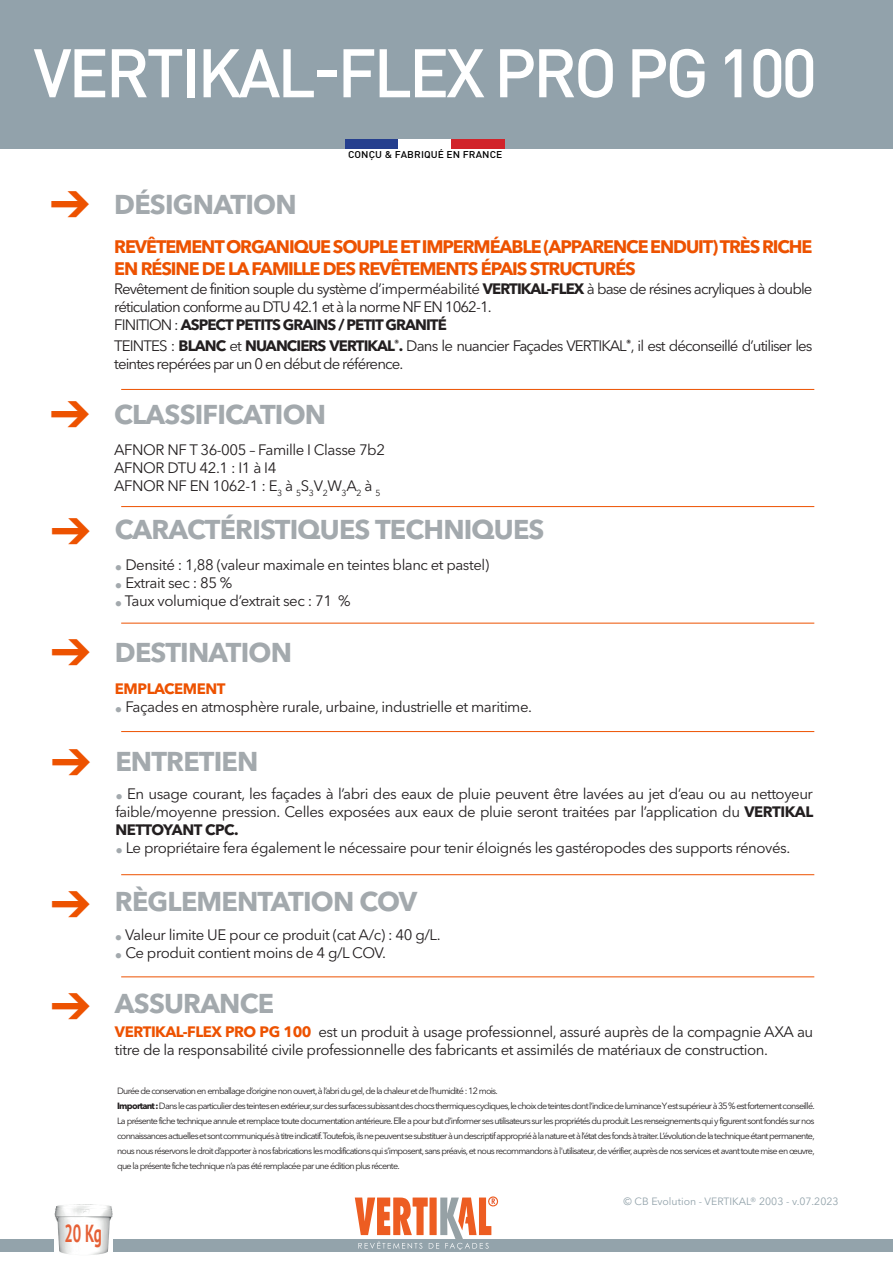
<style>
.page{position:relative;width:893px;height:1263px;background:#fff}
.page>*{position:absolute;margin:0;border:0;box-sizing:border-box;transform-origin:0 0}
.t1{font:500 67.5px "DIN Pro";letter-spacing:-.05em;color:#fff}
.t2{font:700 27px "Avenir Next LT Pro";letter-spacing:-.03em;color:#a3a9ad}
.t3{font:700 24.6px "PT Sans";color:#e56036;scale:.61 1}
.t4{font:700 18px/21.6px "Avenir Next LT Pro";letter-spacing:-.06em;color:#ed5200}
.t5{font:15px/18px "Avenir Next LT Pro";letter-spacing:-.03em;color:#231f20}
.t6{font:15px/18px "Avenir Next LT Pro";letter-spacing:-.06em;color:#231f20}
.t7{font:700 15px "Avenir Next LT Pro";letter-spacing:-.06em;color:#231f20}
.t8{font:700 15px "Avenir Next LT Pro";letter-spacing:-.03em;color:#ed5200}
.t9{font:14.85px "Avenir Next LT Pro";letter-spacing:-.03em;color:#231f20}
.t10{font:10.5px "Avenir Next LT Pro";color:#93a3ab}
.t11{font:500 9.75px "DIN Pro";letter-spacing:.01em;color:#000;scale:1.05 1}
.t12{font:9px/15px "Avenir Next LT Pro";letter-spacing:-.08em;color:#231f20;text-align:justify}
.s1{font-weight:700}
.s2{font-weight:400}
.s3{font-weight:700;font-size:15px;color:#a3a9ad}
.s4{font-size:15px}
.s5{font-weight:700;color:#a3a9ad}
.s6{font-weight:700;color:#ed5200}
</style>
<div class="page">
<div style="left:0;top:1240px;width:893px;height:12px;background:#93a3ab"></div>
<svg style="left:355px;top:1196px;width:144px;height:54px"></svg>
<div style="left:0;top:0;width:893px;height:149px;background:#92a2ab"></div>
<div style="left:345px;top:139px;width:54px;height:10px;background:#253f8e"></div>
<div style="left:399px;top:139px;width:53px;height:10px;background:#fff"></div>
<div style="left:452px;top:139px;width:53px;height:10px;background:#d1232a"></div>
<hr style="left:121px;top:389px;width:693px;height:1px;background:#ed5200">
<img style="left:54px;top:1204px;width:58px;height:51px">
<hr style="left:121px;top:506px;width:693px;height:1px;background:#ed5200">
<hr style="left:121px;top:731px;width:693px;height:1px;background:#ed5200">
<hr style="left:121px;top:623px;width:693px;height:1px;background:#ed5200">
<hr style="left:121px;top:874px;width:693px;height:1px;background:#ed5200">
<hr style="left:121px;top:976px;width:693px;height:1px;background:#ed5200">
<p class="t1" style="left:34px;top:27px;width:785px">VERTIKAL-FLEX PRO PG 100</p>
<p class="t2" style="left:114px;top:188px;width:184px">DÉSIGNATION</p>
<p class="t11" style="left:348px;top:148px;width:149px">CONÇU &amp; FABRIQUÉ EN FRANCE</p>
<p class="t4" style="left:114px;top:236px;width:700px">REVÊTEMENT ORGANIQUE SOUPLE ET IMPERMÉABLE (APPARENCE ENDUIT) TRÈS RICHE<br>EN RÉSINE DE LA FAMILLE DES REVÊTEMENTS ÉPAIS STRUCTURÉS</p>
<p class="t6" style="left:114px;top:280px;width:700px">Revêtement de finition souple du système d’imperméabilité <span class="s1">VERTIKAL-FLEX</span> à base de résines acryliques à double réticulation conforme au DTU 42.1 et à la norme NF EN 1062-1.</p>
<p class="t7" style="left:114px;top:316px;width:334px"><span class="s2">FINITION :</span> ASPECT PETITS GRAINS / PETIT GRANITÉ</p>
<p class="t6" style="left:114px;top:336px;width:700px">TEINTES : <span class="s1">BLANC</span> et <span class="s1">NUANCIERS VERTIKAL</span><sup>®</sup><span class="s1">.</span> Dans le nuancier Façades VERTIKAL<sup>®</sup>, il est déconseillé d’utiliser les teintes repérées par un 0 en début de référence.</p>
<p class="t2" style="left:114px;top:398px;width:213px">CLASSIFICATION</p>
<p class="t5" style="left:114px;top:441px;width:272px">AFNOR NF T 36-005 – Famille I Classe 7b2</p>
<p class="t5" style="left:114px;top:459px;width:164px">AFNOR DTU 42.1 : I1 à I4</p>
<p class="t5" style="left:114px;top:477px;width:268px">AFNOR NF EN 1062-1 : E<sub>3</sub> à <sub>5</sub>S<sub>3</sub>V<sub>2</sub>W<sub>3</sub>A<sub>2</sub> à <sub>5</sub></p>
<p class="t2" style="left:115px;top:513px;width:431px">CARACTÉRISTIQUES TECHNIQUES</p>
<p class="t9" style="left:115px;top:556px;width:376px"><span class="s3">•</span> <span class="s4">Densité : 1,88</span> (valeur maximale en teintes blanc et pastel)</p>
<p class="t5" style="left:115px;top:574px;width:119px"><span class="s5">•</span> Extrait sec : 85 %</p>
<p class="t5" style="left:115px;top:592px;width:237px"><span class="s5">•</span> Taux volumique d’extrait sec : 71 %</p>
<p class="t2" style="left:115px;top:636px;width:179px">DESTINATION</p>
<p class="t8" style="left:115px;top:679px;width:112px">EMPLACEMENT</p>
<p class="t5" style="left:115px;top:698px;width:419px"><span class="s5">•</span> Façades en atmosphère rurale, urbaine, industrielle et maritime.</p>
<p class="t2" style="left:115px;top:745px;width:145px">ENTRETIEN</p>
<p class="t5" style="left:115px;top:785px;width:699px;text-align:justify"><span class="s5">•</span> En usage courant, les façades à l’abri des eaux de pluie peuvent être lavées au jet d’eau ou au nettoyeur faible/moyenne pression. Celles exposées aux eaux de pluie seront traitées par l’application du <span class="s1">VERTIKAL NETTOYANT CPC.</span></p>
<p class="t5" style="left:115px;top:839px;width:677px"><span class="s5">•</span> Le propriétaire fera également le nécessaire pour tenir éloignés les gastéropodes des supports rénovés.</p>
<p class="t2" style="left:115px;top:885px;width:304px">RÈGLEMENTATION COV</p>
<p class="t5" style="left:115px;top:925px;width:327px"><span class="s5">•</span> Valeur limite UE pour ce produit (cat A/c) : 40 g/L.</p>
<p class="t5" style="left:115px;top:943px;width:273px"><span class="s5">•</span> Ce produit contient moins de 4 g/L COV.</p>
<p class="t2" style="left:115px;top:986px;width:161px">ASSURANCE</p>
<p class="t5" style="left:115px;top:1023px;width:700px"><span class="s6">VERTIKAL-FLEX PRO PG 100</span> est un produit à usage professionnel, assuré auprès de la compagnie AXA au titre de la responsabilité civile professionnelle des fabricants et assimilés de matériaux de construction.</p>
<p class="t12" style="left:117px;top:1083px;width:382px">Durée de conservation en emballage d’origine non ouvert, à l’abri du gel, de la chaleur et de l’humidité : 12 mois.</p>
<p class="t12" style="left:117px;top:1098px;width:699px"><span class="s1">Important :</span> Dans le cas particulier des teintes en extérieur,sur des surfaces subissant des chocs thermiques cycliques,le choix de teintes dont l’indice de luminance Y est supérieur à 35 % est fortement conseillé.</p>
<p class="t12" style="left:117px;top:1113px;width:699px">La présente fiche technique annule et remplace toute documentation antérieure. Elle a pour but d’informer ses utilisateurs sur les propriétés du produit. Les renseignements qui y figurent sont fondés sur nos connaissances actuelles et sont communiqués à titre indicatif.Toutefois,ils ne peuvent se substituer à un descriptif approprié à la nature et à l’état des fonds à traiter.L’évolution de la technique étant permanente, nous nous réservons le droit d’apporter à nos fabrications les modifications qui s’imposent, sans préavis, et nous recommandons à l'utilisateur, de vérifier, auprès de nos services et avant toute mise en œuvre, que la présente fiche technique n’a pas été remplacée par une édition plus récente.</p>
<p class="t3" style="left:64px;top:1217px;width:63px">20 Kg</p>
<p class="t10" style="left:623px;top:1195px;width:217px">© CB Evolution - VERTIKAL® 2003 - v.07.2023</p>
</div>
